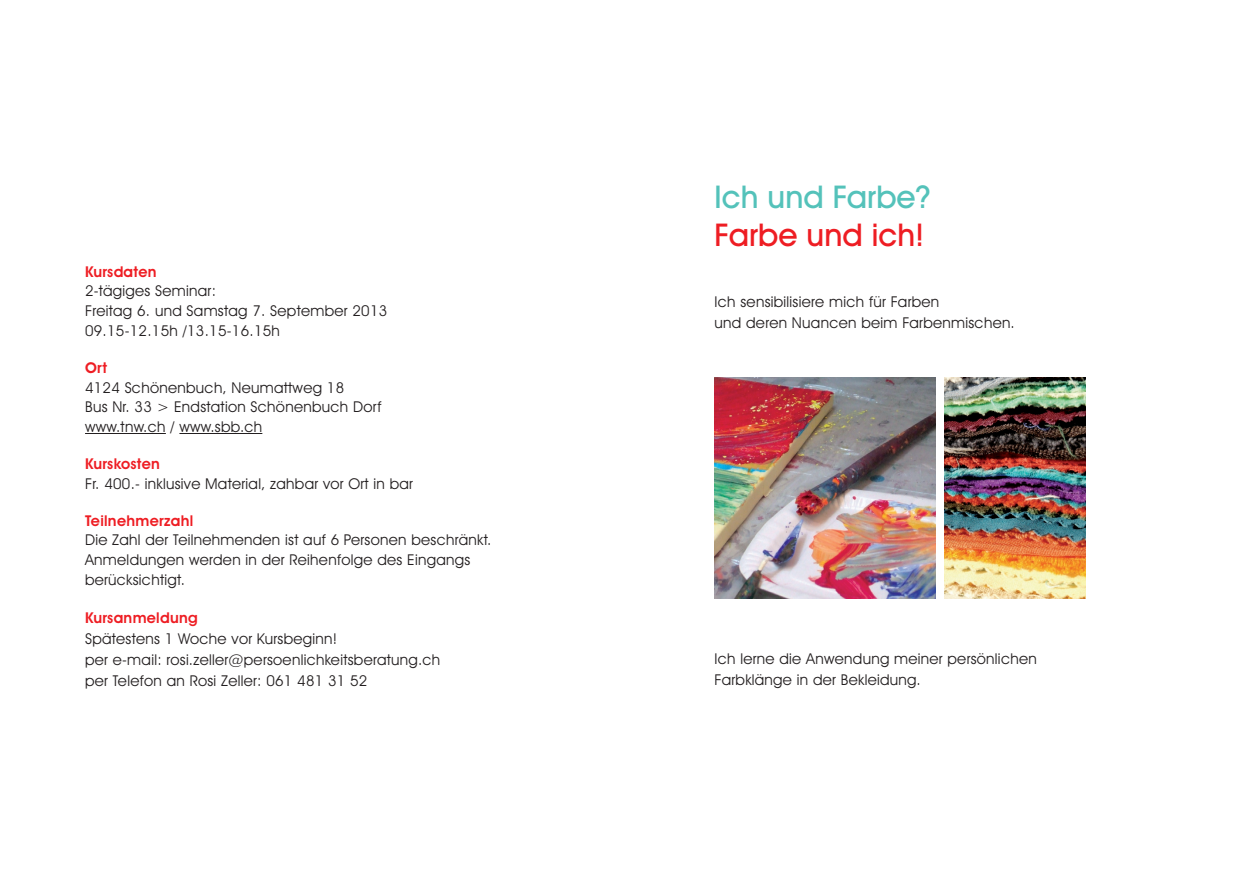
<style>
.page{position:relative;width:1259px;height:893px;background:#fff}
.page>*{position:absolute;margin:0;border:0;box-sizing:border-box;transform-origin:0 0}
.t1{font:500 31.5px "Avant Garde IT Cby BT";color:#54c2ba}
.t2{font:500 31.5px "Avant Garde IT Cby BT";color:#ee1d23}
.titre{font:15px/19.8px "Avant Garde IT Cby BT";letter-spacing:.02em;color:#231f20}
.s1{font-weight:600;color:#ee1d23}
</style>
<div class="page">
<img style="left:714px;top:377px;width:221px;height:221px">
<img style="left:944px;top:377px;width:141px;height:221px">
<hr style="left:85px;top:433px;width:81px;height:1px;background:#231f20">
<hr style="left:179px;top:433px;width:83px;height:1px;background:#231f20">
<p class="titre" style="left:85px;top:261px;width:132px"><span class="s1">Kursdaten<br></span>2-tägiges Seminar:</p>
<p class="titre" style="left:85px;top:301px;width:304px">Freitag 6. und Samstag 7. September 2013</p>
<p class="titre" style="left:85px;top:321px;width:196px">09.15-12.15h /13.15-16.15h</p>
<p class="titre" style="left:85px;top:357px;width:298px"><span class="s1">Ort<br></span>4124 Schönenbuch, Neumattweg 18<br>Bus Nr. 33 &gt; Endstation Schönenbuch Dorf www.tnw.ch / www.sbb.ch</p>
<p class="titre" style="left:85px;top:454px;width:329px"><span class="s1">Kurskosten<br></span>Fr. 400.- inklusive Material, zahbar vor Ort in bar</p>
<p class="titre" style="left:85px;top:510px;width:408px"><span class="s1">Teilnehmerzahl<br></span>Die Zahl der Teilnehmenden ist auf 6 Personen beschränkt.<br>Anmeldungen werden in der Reihenfolge des Eingangs berücksichtigt.</p>
<p class="titre" style="left:85px;top:607px;width:357px;line-height:21px"><span class="s1">Kursanmeldung<br></span>Spätestens 1 Woche vor Kursbeginn!<br>per e-mail: rosi.zeller@persoenlichkeitsberatung.ch per Telefon an Rosi Zeller: 061 481 31 52</p>
<p class="t1" style="left:714px;top:178px;width:218px">Ich und Farbe?</p>
<p class="t2" style="left:714px;top:215px;width:211px">Farbe und ich!</p>
<p class="titre" style="left:714px;top:291px;width:302px;line-height:21px">Ich sensibilisiere mich für Farben<br>und deren Nuancen beim Farbenmischen.</p>
<p class="titre" style="left:714px;top:648px;width:324px;line-height:21px">Ich lerne die Anwendung meiner persönlichen<br>Farbklänge in der Bekleidung.</p>
</div>
